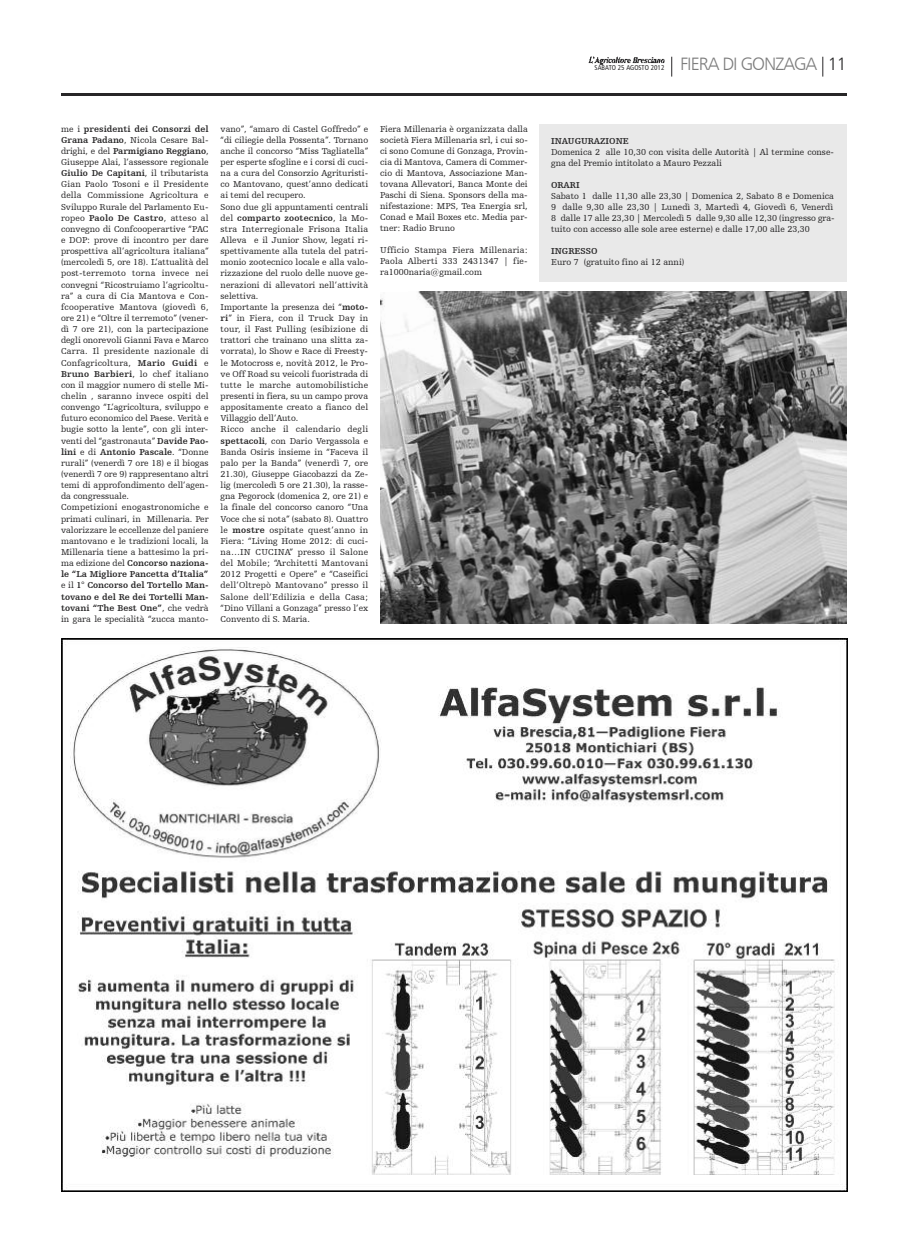
<style>
.page{position:relative;width:908px;height:1248px;background:#fff}
.page>*{position:absolute;margin:0;border:0;box-sizing:border-box;transform-origin:0 0}
.t1{font:18px "Humanist 777 BT Light B";letter-spacing:-.055em;color:#7d7d7d}
.t2{font:9px/11.1px "Humanist Slabserif 712 BT";color:#272627}
.t3{font:700 9px "Humanist Slabserif 712 BT";color:#272627}
.t4{font:7px "Humanist 777 BT Roman Condensed B";color:#272627}
.s1{font-weight:700}
.s2{color:#272627}
</style>
<div class="page">
<img style="left:588px;top:57px;width:76px;height:8px">
<svg style="left:671px;top:57px;width:1px;height:20px"></svg>
<svg style="left:822px;top:57px;width:1px;height:20px"></svg>
<hr style="left:61px;top:93px;width:785px;height:3px;background:#272627">
<img style="left:380px;top:291px;width:466px;height:333px">
<img style="left:62px;top:638px;width:785px;height:552px">
<div style="left:539px;top:125px;width:307px;height:157px;background:#e9e9e9"></div>
<p class="t2" style="left:61px;top:123px;width:149px">me i <span class="s1">presidenti dei Consorzi del Grana Padano</span>, Nicola Cesare Bal&shy;drighi, e del <span class="s1">Parmigiano Reggiano</span>, Giuseppe Alai, l’assessore regionale <span class="s1">Giulio De Capitani</span>, il tributarista Gian Paolo Tosoni e il Presidente della Commissione Agricoltura e Sviluppo Rurale del Parlamento Eu&shy;ropeo <span class="s1">Paolo De Castro</span>, atteso al convegno di Confcooperartive “PAC e DOP: prove di incontro per dare prospettiva all’agricoltura italiana” (mercoledì 5, ore 18). L’attualità del post-terremoto torna invece nei convegni “Ricostruiamo l’agricoltu&shy;ra” a cura di Cia Mantova e Con&shy;fcooperative Mantova (giovedì 6, ore 21) e “Oltre il terremoto” (vener&shy;dì 7 ore 21), con la partecipazione degli onorevoli Gianni Fava e Marco Carra. Il presidente nazionale di Confagricoltura, <span class="s1">Mario Guidi</span> e <span class="s1">Bruno Barbieri</span>, lo chef italiano con il maggior numero di stelle Mi&shy;chelin , saranno invece ospiti del convengo “L’agricoltura, sviluppo e futuro economico del Paese. Verità e bugie sotto la lente”, con gli inter&shy;venti del “gastronauta” <span class="s1">Davide Pao&shy;lini</span> e di <span class="s1">Antonio Pascale</span>. “Donne rurali” (venerdì 7 ore 18) e il biogas (venerdì 7 ore 9) rappresentano altri temi di approfondimento dell’agen&shy;da congressuale.<br>Competizioni enogastronomiche e primati culinari, in Millenaria. Per valorizzare le eccellenze del paniere mantovano e le tradizioni locali, la Millenaria tiene a battesimo la pri&shy;ma edizione del <span class="s1">Concorso naziona&shy;le “La Migliore Pancetta d’Italia” </span>e il <span class="s1">1° Concorso del Tortello Man&shy;tovano e del Re dei Tortelli Man&shy;tovani “The Best One”</span>, che vedrà in gara le specialità “zucca manto-</p>
<p class="t2" style="left:220px;top:123px;width:149px">vano”, “amaro di Castel Goffredo” e “di ciliegie della Possenta”. Tornano anche il concorso “Miss Tagliatella” per esperte sfogline e i corsi di cuci&shy;na a cura del Consorzio Agrituristi&shy;co Mantovano, quest’anno dedicati ai temi del recupero.<br>Sono due gli appuntamenti centrali del <span class="s1">comparto zootecnico</span>, la Mo&shy;stra Interregionale Frisona Italia Alleva e il Junior Show, legati ri&shy;spettivamente alla tutela del patri&shy;monio zootecnico locale e alla valo&shy;rizzazione del ruolo delle nuove ge&shy;nerazioni di allevatori nell’attività selettiva.<br>Importante la presenza dei “<span class="s1">moto&shy;ri</span>” in Fiera, con il Truck Day in tour, il Fast Pulling (esibizione di trattori che trainano una slitta za&shy;vorrata), lo Show e Race di Freesty&shy;le Motocross e, novità 2012, le Pro&shy;ve Off Road su veicoli fuoristrada di tutte le marche automobilistiche presenti in fiera, su un campo prova appositamente creato a fianco del Villaggio dell’Auto.<br>Ricco anche il calendario degli <span class="s1">spettacoli</span>, con Dario Vergassola e Banda Osiris insieme in “Faceva il palo per la Banda” (venerdì 7, ore 21.30), Giuseppe Giacobazzi da Ze&shy;lig (mercoledì 5 ore 21.30), la rasse&shy;gna Pegorock (domenica 2, ore 21) e la finale del concorso canoro “Una Voce che si nota” (sabato 8). Quattro le <span class="s1">mostre</span> ospitate quest’anno in Fiera: “Living Home 2012: di cuci&shy;na…IN CUCINA” presso il Salone del Mobile; “Architetti Mantovani 2012 Progetti e Opere” e “Caseifici dell’Oltrepò Mantovano” presso il Salone dell’Edilizia e della Casa; “Dino Villani a Gonzaga” presso l’ex Convento di S. Maria.</p>
<p class="t2" style="left:380px;top:123px;width:149px;text-align:justify">Fiera Millenaria è organizzata dalla società Fiera Millenaria srl, i cui so&shy;ci sono Comune di Gonzaga, Provin&shy;cia di Mantova, Camera di Commer&shy;cio di Mantova, Associazione Man&shy;tovana Allevatori, Banca Monte dei Paschi di Siena. Sponsors della ma&shy;nifestazione: MPS, Tea Energia srl, Conad e Mail Boxes etc. Media par&shy;tner: Radio Bruno</p>
<p class="t2" style="left:380px;top:244px;width:149px;text-align:justify">Ufficio Stampa Fiera Millenaria:<br>Paola Alberti 333 2431347 | fie&shy;ra1000naria@gmail.com</p>
<p class="t4" style="left:594px;top:64px;width:71px">SABATO 25 AGOSTO 2012</p>
<h1 class="t1" style="left:680px;top:53px;width:168px">fIeRA dI GONZAGA <span class="s2">11</span></h1>
<p class="t3" style="left:551px;top:135px;width:79px">INAUGURAZIONE</p>
<p class="t2" style="left:551px;top:146px;width:284px">Domenica 2 alle 10,30 con visita delle Autorità | Al termine conse&shy;gna del Premio intitolato a Mauro Pezzali</p>
<p class="t3" style="left:551px;top:179px;width:30px">ORARI</p>
<p class="t2" style="left:551px;top:190px;width:285px">Sabato 1 dalle 11,30 alle 23,30 | Domenica 2, Sabato 8 e Domenica 9 dalle 9,30 alle 23,30 | Lunedì 3, Martedì 4, Giovedì 6, Venerdì 8 dalle 17 alle 23,30 | Mercoledì 5 dalle 9,30 alle 12,30 (ingresso gra&shy;tuito con accesso alle sole aree esterne) e dalle 17,00 alle 23,30</p>
<p class="t3" style="left:551px;top:245px;width:48px">INGRESSO</p>
<p class="t2" style="left:551px;top:256px;width:135px">Euro 7 (gratuito fino ai 12 anni)</p>
</div>
